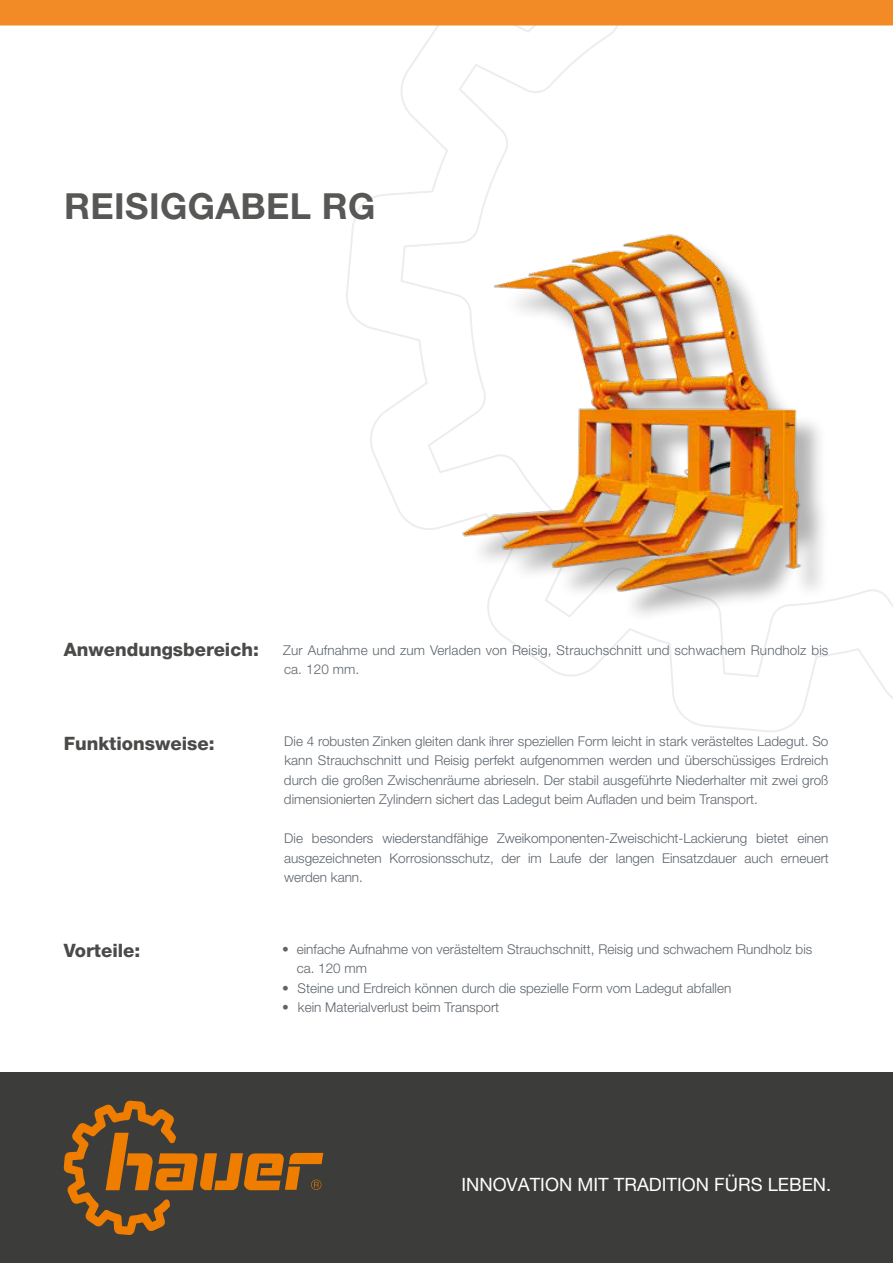
<style>
.page{position:relative;width:893px;height:1263px;background:#fff}
.page>*{position:absolute;margin:0;border:0;box-sizing:border-box;transform-origin:0 0}
.t1{font:700 36px "Helvetica Neue LT Pro";letter-spacing:.01em;color:#575756}
.t2{font:800 18.45px "Helvetica Neue LT Pro";color:#4a4a49}
.t3{font:18.45px "Helvetica Neue LT Pro";color:#fff}
.t4{font:300 13.5px/19.5px "Helvetica Neue LT Pro";color:#5d656c}
</style>
<div class="page">
<svg style="left:346px;top:26px;width:547px;height:706px"></svg>
<div style="left:0;top:1073px;width:893px;height:190px;background:#3c3c3b"></div>
<div style="left:0;top:0;width:893px;height:26px;background:#f28a25"></div>
<svg style="left:64px;top:1100px;width:259px;height:135px"></svg>
<div style="left:468px;top:239px;width:362px;height:384px;background:#000;opacity:.3"></div>
<img style="left:454px;top:229px;width:353px;height:369px">
<h1 class="t1" style="left:64px;top:184px;width:313px">REISIGGABEL RG</h1>
<h2 class="t2" style="left:64px;top:638px;width:197px">Anwendungsbereich:</h2>
<p class="t4" style="left:283px;top:640px;width:547px">Zur Aufnahme und zum Verladen von Reisig, Strauchschnitt und schwachem Rundholz bis ca. 120 mm.</p>
<h2 class="t2" style="left:64px;top:733px;width:152px">Funktionsweise:</h2>
<p class="t4" style="left:284px;top:731px;width:546px;text-align:justify">Die 4 robusten Zinken gleiten dank ihrer speziellen Form leicht in stark verästeltes Ladegut. So kann Strauchschnitt und Reisig perfekt aufgenommen werden und überschüssiges Erdreich durch die großen Zwischenräume abrieseln. Der stabil ausgeführte Niederhalter mit zwei groß dimensionierten Zylindern sichert das Ladegut beim Aufladen und beim Transport.</p>
<p class="t4" style="left:284px;top:828px;width:546px;text-align:justify">Die besonders wiederstandfähige Zweikomponenten-Zweischicht-Lackierung bietet einen ausgezeichneten Korrosionsschutz, der im Laufe der langen Einsatzdauer auch erneuert werden kann.</p>
<h2 class="t2" style="left:64px;top:939px;width:78px">Vorteile:</h2>
<p class="t4" style="left:297px;top:939px;width:517px;text-indent:-15px">• einfache Aufnahme von verästeltem Strauchschnitt, Reisig und schwachem Rundholz bis ca. 120 mm</p>
<p class="t4" style="left:282px;top:978px;width:451px">• Steine und Erdreich können durch die spezielle Form vom Ladegut abfallen</p>
<p class="t4" style="left:282px;top:997px;width:219px">• kein Materialverlust beim Transport</p>
<h2 class="t3" style="left:461px;top:1173px;width:371px">INNOVATION MIT TRADITION FÜRS LEBEN.</h2>
</div>
